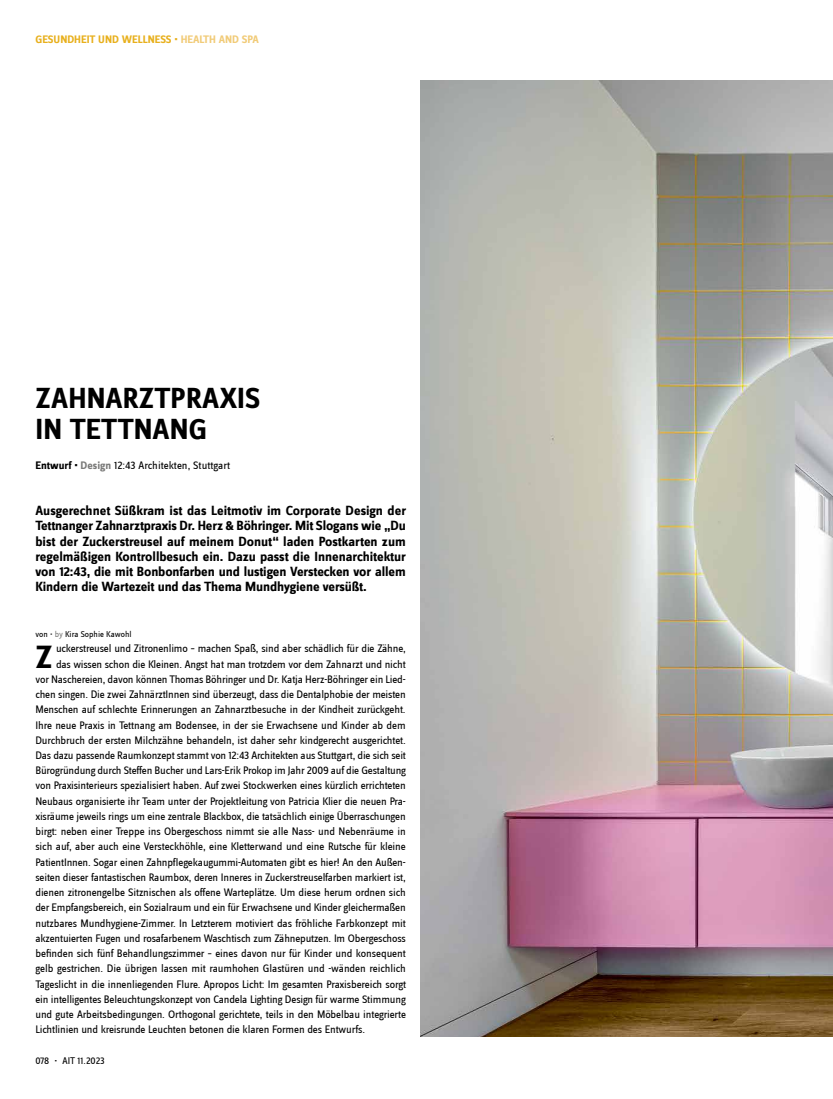
<style>
.page{position:relative;width:833px;height:1099px;background:#fff}
.page>*{position:absolute;margin:0;border:0;box-sizing:border-box;transform-origin:0 0}
.t1{font:700 33.25px "Zine Sans Dis";color:#000}
.t2{font:700 30px/30.5px "Zine Sans Dis";letter-spacing:.005em;color:#000}
.t3{font:700 13.75px/15.2px "Zine Sans Dis";letter-spacing:-.01em;color:#000;text-align:justify}
.t4{font:11.25px "Zine Sans Dis";letter-spacing:-.015em;color:#000}
.t5{font:700 11.25px "Zine Sans Dis";color:#e8b01d}
.t6{font:10px "Zine Sans Dis";letter-spacing:-.005em;color:#000}
.t7{font:8.75px "Zine Sans Dis";color:#000}
.s1{color:#f1cb78}
.s2{font-weight:700}
.s3{font-weight:700;color:#7b7b7a}
.s4{color:#7b7b7a}
</style>
<div class="page">
<img style="left:420px;top:81px;width:413px;height:955px">
<p class="t5" style="left:35px;top:33px;width:225px">GESUNDHEIT UND WELLNESS • <span class="s1">HEALTH AND SPA</span></p>
<h2 class="t2" style="left:35px;top:385px;width:226px">ZAHNARZTPRAXIS<br>IN TETTNANG</h2>
<p class="t4" style="left:35px;top:460px;width:196px"><span class="s2">Entwurf •</span> <span class="s3">Design</span> 12:43 Architekten, Stuttgart</p>
<p class="t3" style="left:35px;top:503px;width:372px">Ausgerechnet Süßkram ist das Leitmotiv im Corporate Design der Tettnanger Zahnarztpraxis Dr. Herz &amp; Böhringer. Mit Slogans wie „Du bist der Zuckerstreusel auf meinem Donut“ laden Postkarten zum regelmäßigen Kontrollbesuch ein. Dazu passt die Innenarchitektur von 12:43, die mit Bonbonfarben und lustigen Verstecken vor allem Kindern die Wartezeit und das Thema Mundhygiene versüßt.</p>
<p class="t7" style="left:35px;top:630px;width:98px">von • <span class="s4">by</span> Kira Sophie Kawohl</p>
<p class="t4" style="left:56px;top:643px;width:351px">uckerstreusel und Zitronenlimo – machen Spaß, sind aber schädlich für die Zähne,</p>
<p class="t4" style="left:56px;top:658px;width:351px">das wissen schon die Kleinen. Angst hat man trotzdem vor dem Zahnarzt und nicht</p>
<p class="t4" style="left:35px;top:673px;width:372px">vor Naschereien, davon können Thomas Böhringer und Dr. Katja Herz-Böhringer ein Lied-</p>
<p class="t4" style="left:35px;top:689px;width:372px">chen singen. Die zwei ZahnärztInnen sind überzeugt, dass die Dentalphobie der meisten</p>
<p class="t4" style="left:35px;top:704px;width:372px">Menschen auf schlechte Erinnerungen an Zahnarztbesuche in der Kindheit zurückgeht.</p>
<p class="t4" style="left:35px;top:719px;width:372px">Ihre neue Praxis in Tettnang am Bodensee, in der sie Erwachsene und Kinder ab dem</p>
<p class="t4" style="left:35px;top:734px;width:372px">Durchbruch der ersten Milchzähne behandeln, ist daher sehr kindgerecht ausgerichtet.</p>
<p class="t4" style="left:35px;top:750px;width:372px">Das dazu passende Raumkonzept stammt von 12:43 Architekten aus Stuttgart, die sich seit</p>
<p class="t4" style="left:35px;top:765px;width:372px">Bürogründung durch Steffen Bucher und Lars-Erik Prokop im Jahr 2009 auf die Gestaltung</p>
<p class="t4" style="left:35px;top:780px;width:372px">von Praxisinterieurs spezialisiert haben. Auf zwei Stockwerken eines kürzlich errichteten</p>
<p class="t4" style="left:35px;top:795px;width:372px">Neubaus organisierte ihr Team unter der Projektleitung von Patricia Klier die neuen Pra-</p>
<p class="t4" style="left:35px;top:811px;width:372px">xisräume jeweils rings um eine zentrale Blackbox, die tatsächlich einige Überraschungen</p>
<p class="t4" style="left:35px;top:826px;width:372px">birgt: neben einer Treppe ins Obergeschoss nimmt sie alle Nass- und Nebenräume in</p>
<p class="t4" style="left:35px;top:841px;width:372px">sich auf, aber auch eine Versteckhöhle, eine Kletterwand und eine Rutsche für kleine</p>
<p class="t4" style="left:35px;top:856px;width:372px">PatientInnen. Sogar einen Zahnpflegekaugummi-Automaten gibt es hier! An den Außen-</p>
<p class="t4" style="left:35px;top:871px;width:372px">seiten dieser fantastischen Raumbox, deren Inneres in Zuckerstreuselfarben markiert ist,</p>
<p class="t4" style="left:35px;top:887px;width:372px">dienen zitronengelbe Sitznischen als offene Warteplätze. Um diese herum ordnen sich</p>
<p class="t4" style="left:35px;top:902px;width:372px">der Empfangsbereich, ein Sozialraum und ein für Erwachsene und Kinder gleichermaßen</p>
<p class="t4" style="left:35px;top:917px;width:372px">nutzbares Mundhygiene-Zimmer. In Letzterem motiviert das fröhliche Farbkonzept mit</p>
<p class="t4" style="left:35px;top:932px;width:372px">akzentuierten Fugen und rosafarbenem Waschtisch zum Zähneputzen. Im Obergeschoss</p>
<p class="t4" style="left:35px;top:948px;width:372px">befinden sich fünf Behandlungszimmer – eines davon nur für Kinder und konsequent</p>
<p class="t4" style="left:35px;top:963px;width:372px">gelb gestrichen. Die übrigen lassen mit raumhohen Glastüren und -wänden reichlich</p>
<p class="t4" style="left:35px;top:978px;width:372px">Tageslicht in die innenliegenden Flure. Apropos Licht: Im gesamten Praxisbereich sorgt</p>
<p class="t4" style="left:35px;top:993px;width:372px">ein intelligentes Beleuchtungskonzept von Candela Lighting Design für warme Stimmung</p>
<p class="t4" style="left:35px;top:1009px;width:372px">und gute Arbeitsbedingungen. Orthogonal gerichtete, teils in den Möbelbau integrierte</p>
<p class="t4" style="left:35px;top:1024px;width:331px">Lichtlinien und kreisrunde Leuchten betonen die klaren Formen des Entwurfs.</p>
<h1 class="t1" style="left:35px;top:639px;width:19px">Z</h1>
<p class="t6" style="left:35px;top:1055px;width:71px">078 • AIT 11.2023</p>
</div>
